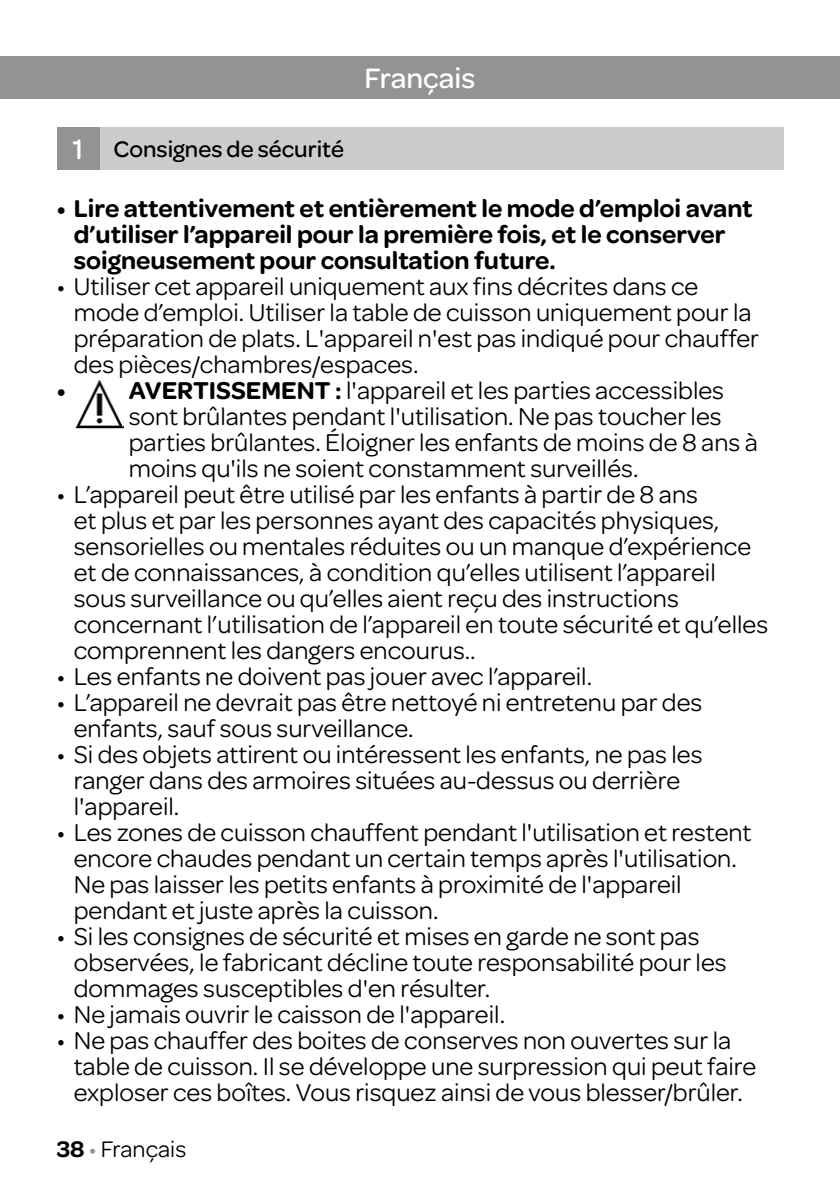
<style>
.page{position:relative;width:840px;height:1191px;background:#fff}
.page>*{position:absolute;margin:0;border:0;box-sizing:border-box;transform-origin:0 0}
.t1{font:500 30px "Omnes";color:#fff}
.t2{font:26px/26px "Omnes";color:#000}
.t3{font:600 26px/26px "Omnes";color:#000}
.t4{font:500 24px "Omnes";color:#000}
.t5{font:24px "Omnes";color:#000}
.s1{font-size:30px;color:#fff}
.s2{font-weight:600}
.s3{color:#929395}
</style>
<div class="page">
<div style="left:0;top:57px;width:839px;height:42px;background:#929395"></div>
<div style="left:85px;top:128px;width:697px;height:42px;background:#cacccd"></div>
<div style="left:57px;top:128px;width:42px;height:42px;background:#929395"></div>
<img style="left:75px;top:380px;width:48px;height:48px">
<p class="t4" style="left:72px;top:133px;width:273px"><span class="s1">1</span> Consignes de sécurité</p>
<p class="t1" style="left:364px;top:57px;width:112px">Français</p>
<p class="t3" style="left:74px;top:194px;width:680px;text-indent:-17px">• Lire attentivement et entièrement le mode d’emploi avant d’utiliser l’appareil pour la première fois, et le conserver soigneusement pour consultation future.</p>
<p class="t2" style="left:74px;top:272px;width:686px;text-indent:-17px">• Utiliser cet appareil uniquement aux fins décrites dans ce mode d’emploi. Utiliser la table de cuisson uniquement pour la préparation de plats. L'appareil n'est pas indiqué pour chauffer des pièces/chambres/espaces.</p>
<p class="t3" style="left:57px;top:376px;width:11px">•</p>
<p class="t2" style="left:129px;top:376px;width:630px"><span class="s2">AVERTISSEMENT :</span> l'appareil et les parties accessibles sont brûlantes pendant l'utilisation. Ne pas toucher les parties brûlantes. Éloigner les enfants de moins de 8 ans à moins qu'ils ne soient constamment surveillés.</p>
<p class="t2" style="left:74px;top:480px;width:695px;text-indent:-17px">• L’appareil peut être utilisé par les enfants à partir de 8 ans<br>et plus et par les personnes ayant des capacités physiques, sensorielles ou mentales réduites ou un manque d’expérience et de connaissances, à condition qu’elles utilisent l’appareil sous surveillance ou qu’elles aient reçu des instructions concernant l’utilisation de l’appareil en toute sécurité et qu’elles comprennent les dangers encourus..</p>
<p class="t2" style="left:57px;top:662px;width:536px">• Les enfants ne doivent pas jouer avec l’appareil.</p>
<p class="t2" style="left:74px;top:688px;width:629px;text-indent:-17px">• L’appareil ne devrait pas être nettoyé ni entretenu par des enfants, sauf sous surveillance.</p>
<p class="t2" style="left:74px;top:740px;width:630px;text-indent:-17px">• Si des objets attirent ou intéressent les enfants, ne pas les ranger dans des armoires situées au-dessus ou derrière l'appareil.</p>
<p class="t2" style="left:74px;top:818px;width:678px;text-indent:-17px">• Les zones de cuisson chauffent pendant l'utilisation et restent encore chaudes pendant un certain temps après l'utilisation.<br>Ne pas laisser les petits enfants à proximité de l'appareil pendant et juste après la cuisson.</p>
<p class="t2" style="left:74px;top:922px;width:654px;text-indent:-17px">• Si les consignes de sécurité et mises en garde ne sont pas observées, le fabricant décline toute responsabilité pour les dommages susceptibles d'en résulter.</p>
<p class="t2" style="left:57px;top:1000px;width:449px">• Ne jamais ouvrir le caisson de l'appareil.</p>
<p class="t2" style="left:74px;top:1026px;width:683px;text-indent:-17px">• Ne pas chauffer des boites de conserves non ouvertes sur la table de cuisson. Il se développe une surpression qui peut faire exploser ces boîtes. Vous risquez ainsi de vous blesser/brûler.</p>
<p class="t5" style="left:57px;top:1132px;width:131px"><span class="s2">38</span> <span class="s3">•</span> Français</p>
</div>
